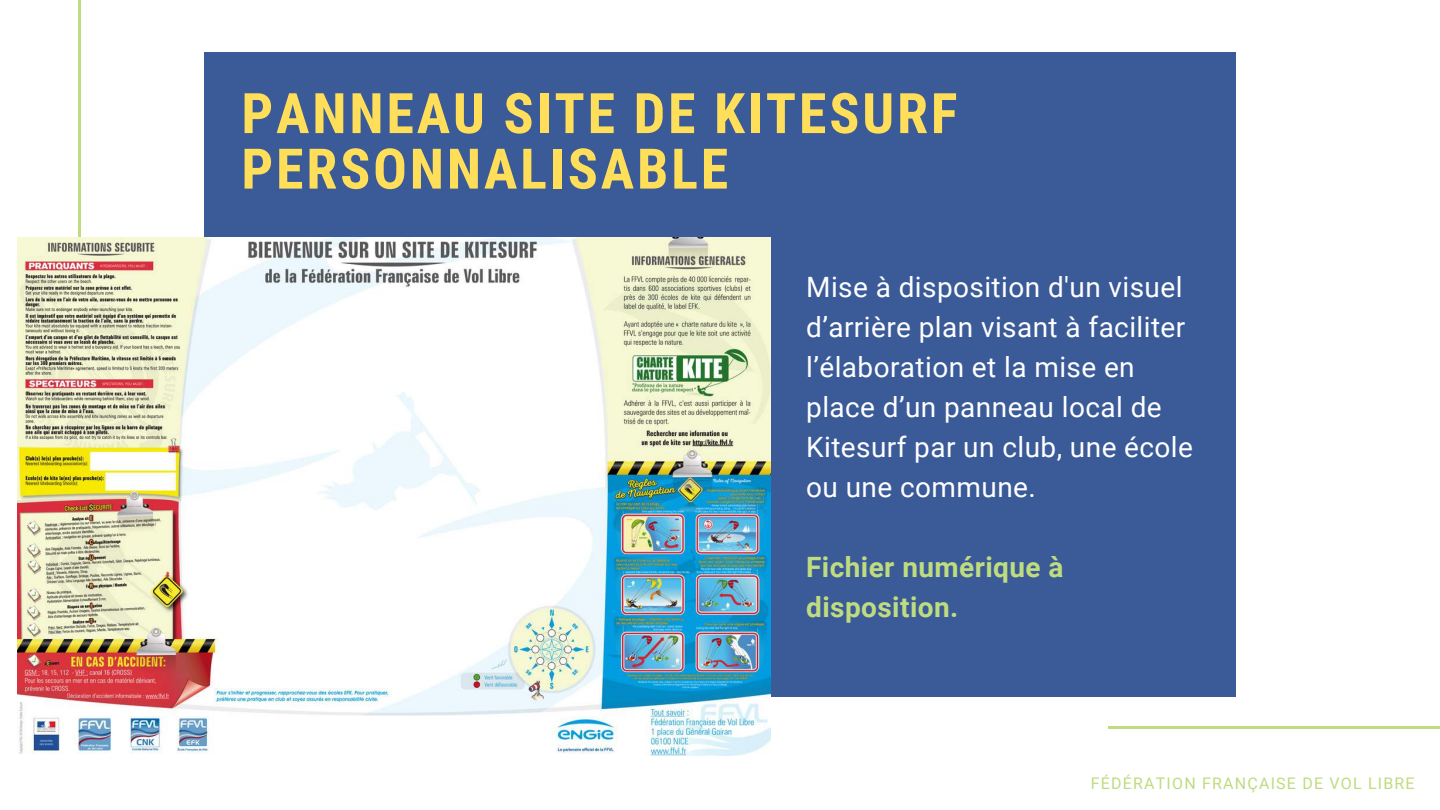
<style>
.page{position:relative;width:1440px;height:810px;background:#fff}
.page>*{position:absolute;margin:0;border:0;box-sizing:border-box;transform-origin:0 0}
.t1{font:700 56px/55.5px "Roboto Condensed";letter-spacing:.05em;color:#ffde59}
.t2{font:28px/40px "Roboto";letter-spacing:.015em;color:#fff}
.t3{font:700 28px/40px "Roboto";letter-spacing:.015em;color:#bfdc80}
.t4{font:16px "Roboto";letter-spacing:.075em;color:#bfdc80}
</style>
<div class="page">
<div style="left:204px;top:53px;width:1032px;height:644px;background:#3a5a98"></div>
<hr style="left:78px;top:0;width:3px;height:311px;background:#bfdc80">
<hr style="left:1108px;top:726px;width:332px;height:3px;background:#bfdc80">
<img style="left:17px;top:237px;width:754px;height:518px">
<h1 class="t1" style="left:241px;top:86px;width:718px">PANNEAU SITE DE KITESURF<br>PERSONNALISABLE</h1>
<p class="t2" style="left:806px;top:268px;width:388px">Mise à disposition d'un visuel d’arrière plan visant à faciliter l’élaboration et la mise en place d’un panneau local de<br>Kitesurf par un club, une école ou une commune.</p>
<p class="t3" style="left:806px;top:548px;width:259px">Fichier numérique à disposition.</p>
<p class="t4" style="left:1091px;top:774px;width:325px">FÉDÉRATION FRANÇAISE DE VOL LIBRE</p>
</div>
